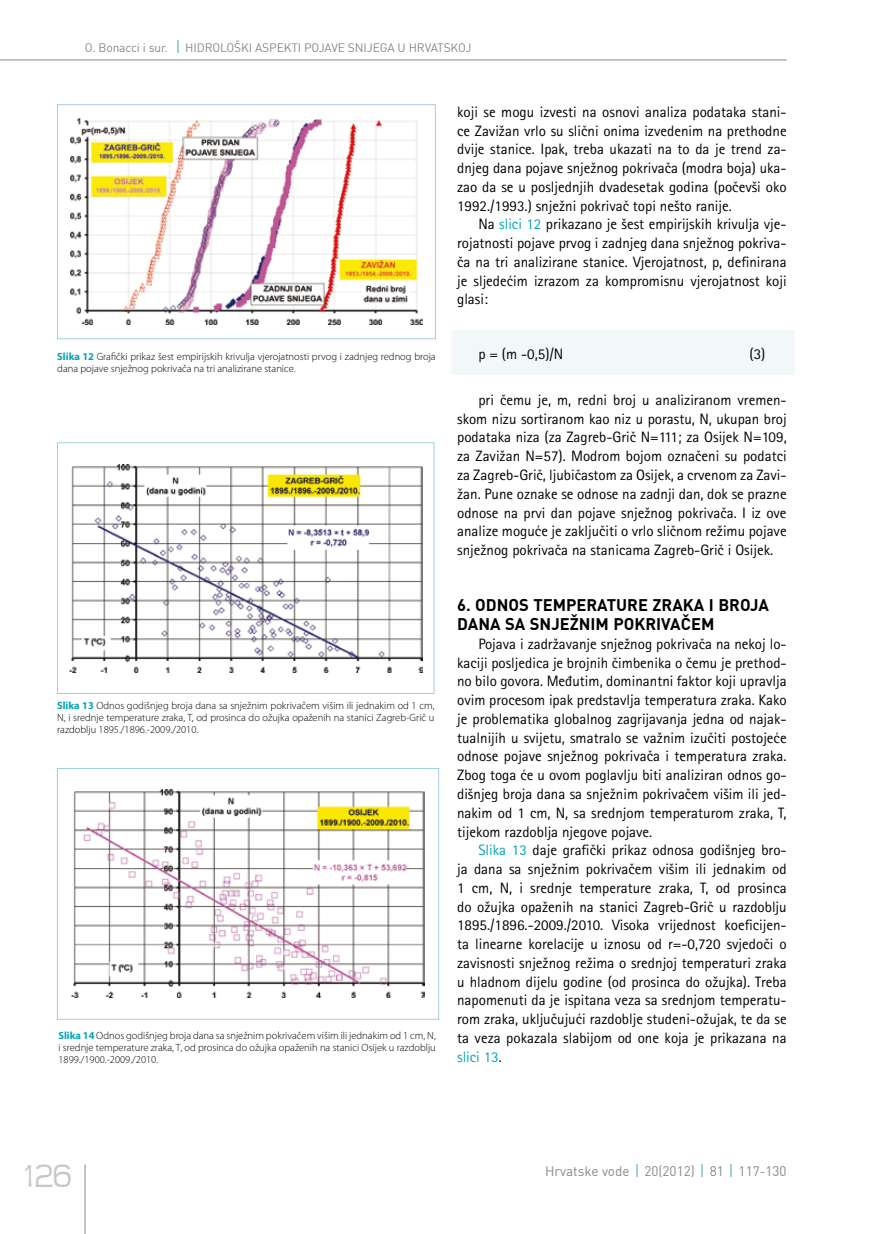
<style>
.page{position:relative;width:893px;height:1234px;background:#fff}
.page>*{position:absolute;margin:0;border:0;box-sizing:border-box;transform-origin:0 0}
.t1{font:300 36px "Teen";color:#c6c7c8}
.t2{font:700 16.5px/18.8px "DIN";color:#000}
.t3{font:15px/18.8px "Rotis Sans Serifklemy";color:#000;text-align:justify}
.t4{font:13.5px "DIN";color:#87888a}
.t5{font:12px "DIN";letter-spacing:-.01em;color:#87888a}
.t6{font:300 10.5px/12px "Myriad Pro";color:#000;text-align:justify}
.s1{font-weight:700;color:#00a5b7}
.s2{color:#00a5b7}
</style>
<div class="page">
<hr style="left:85px;top:1164px;width:1px;height:69px;background:#87888a">
<svg style="left:636px;top:1164px;width:2px;height:12px"></svg>
<svg style="left:702px;top:1164px;width:1px;height:12px"></svg>
<svg style="left:730px;top:1164px;width:2px;height:12px"></svg>
<hr style="left:0;top:60px;width:787px;height:1px;background:#87888a">
<svg style="left:177px;top:40px;width:2px;height:13px"></svg>
<div style="left:451px;top:330px;width:343px;height:45px;background:#f2f8f9"></div>
<img style="left:69px;top:464px;width:353px;height:208px">
<div style="left:57px;top:442px;width:377px;height:251px;border:1px solid #a2d1d9"></div>
<img style="left:72px;top:789px;width:352px;height:208px">
<div style="left:57px;top:768px;width:382px;height:251px;border:1px solid #a2d1d9"></div>
<img style="left:70px;top:118px;width:353px;height:207px">
<div style="left:57px;top:104px;width:379px;height:235px;border:1px solid #a2d1d9"></div>
<p class="t5" style="left:85px;top:39px;width:85px">O. BONACCI I SUR.</p>
<p class="t5" style="left:185px;top:39px;width:285px">H IDROLOŠKI AS PEKTI POJAVE SNIJ EGA U HRVATSKOJ</p>
<p class="t6" style="left:57px;top:350px;width:380px"><span class="s1">Slika 12</span> Grafički prikaz šest empirijskih krivulja vjerojatnosti prvog i zadnjeg rednog broja dana pojave snježnog pokrivača na tri analizirane stanice.</p>
<p class="t6" style="left:57px;top:699px;width:379px"><span class="s1">Slika 13</span> Odnos godišnjeg broja dana sa snježnim pokrivačem višim ili jednakim od 1 cm, N, i srednje temperature zraka, T, od prosinca do ožujka opaženih na stanici Zagreb-Grič u razdoblju 1895./1896.-2009./2010.</p>
<p class="t6" style="left:58px;top:1028px;width:379px"><span class="s1">Slika 14</span> Odnos godišnjeg broja dana sa snježnim pokrivačem višim ili jednakim od 1 cm, N, i srednje temperature zraka, T, od prosinca do ožujka opaženih na stanici Osijek u razdoblju 1899./1900.-2009./2010.</p>
<p class="t3" style="left:457px;top:102px;width:331px">koji se mogu izvesti na osnovi analiza podataka stani&shy;ce Zavižan vrlo su slični onima izvedenim na prethodne dvije stanice. Ipak, treba ukazati na to da je trend za&shy;dnjeg dana pojave snježnog pokrivača (modra boja) uka&shy;zao da se u posljednjih dvadesetak godina (počevši oko 1992./1993.) snježni pokrivač topi nešto ranije.</p>
<p class="t3" style="left:457px;top:215px;width:331px;text-indent:21px">Na <span class="s2">slici 12</span> prikazano je šest empirijskih krivulja vje&shy;rojatnosti pojave prvog i zadnjeg dana snježnog pokriva&shy;ča na tri analizirane stanice. Vjerojatnost, p, definirana je sljedećim izrazom za kompromisnu vjerojatnost koji glasi:</p>
<p class="t3" style="left:478px;top:344px;width:86px">p = (m -0,5)/N</p>
<p class="t3" style="left:750px;top:344px;width:17px">(3)</p>
<p class="t3" style="left:457px;top:390px;width:331px;text-indent:21px">pri čemu je, m, redni broj u analiziranom vremen&shy;skom nizu sortiranom kao niz u porastu, N, ukupan broj podataka niza (za Zagreb-Grič N=111; za Osijek N=109, za Zavižan N=57). Modrom bojom označeni su podatci za Zagreb-Grič, ljubičastom za Osijek, a crvenom za Zavi&shy;žan. Pune oznake se odnose na zadnji dan, dok se prazne odnose na prvi dan pojave snježnog pokrivača. I iz ove analize moguće je zaključiti o vrlo sličnom režimu pojave snježnog pokrivača na stanicama Zagreb-Grič i Osijek.</p>
<p class="t2" style="left:457px;top:595px;width:313px">6. ODNOS TEM PERATURE ZRAKA I BROJA<br>DANA SA SNJEŽNIM POKRIVAČEM</p>
<p class="t3" style="left:457px;top:634px;width:331px;text-indent:21px">Pojava i zadržavanje snježnog pokrivača na nekoj lo&shy;kaciji posljedica je brojnih čimbenika o čemu je prethod&shy;no bilo govora. Međutim, dominantni faktor koji upravlja ovim procesom ipak predstavlja temperatura zraka. Kako je problematika globalnog zagrijavanja jedna od najak&shy;tualnijih u svijetu, smatralo se važnim izučiti postojeće odnose pojave snježnog pokrivača i temperatura zraka.<br>Zbog toga će u ovom poglavlju biti analiziran odnos go&shy;dišnjeg broja dana sa snježnim pokrivačem višim ili jed&shy;nakim od 1 cm, N, sa srednjom temperaturom zraka, T, tijekom razdoblja njegove pojave.</p>
<p class="t3" style="left:457px;top:840px;width:331px;text-indent:21px"><span class="s2">Slika 13</span> daje grafički prikaz odnosa godišnjeg bro&shy;ja dana sa snježnim pokrivačem višim ili jednakim od 1 cm, N, i srednje temperature zraka, T, od prosinca do ožujka opaženih na stanici Zagreb-Grič u razdoblju 1895./1896.-2009./2010. Visoka vrijednost koeficijen&shy;ta linearne korelacije u iznosu od r=-0,720 svjedoči o zavisnosti snježnog režima o srednjoj temperaturi zraka u hladnom dijelu godine (od prosinca do ožujka). Treba napomenuti da je ispitana veza sa srednjom temperatu&shy;rom zraka, uključujući razdoblje studeni-ožujak, te da se ta veza pokazala slabijom od one koja je prikazana na <span class="s2">slici 13</span>.</p>
<h1 class="t1" style="left:24px;top:1156px;width:49px">126</h1>
<p class="t4" style="left:545px;top:1161px;width:243px">HRVATSKE VODE 20(2012) 81 117-130</p>
</div>
